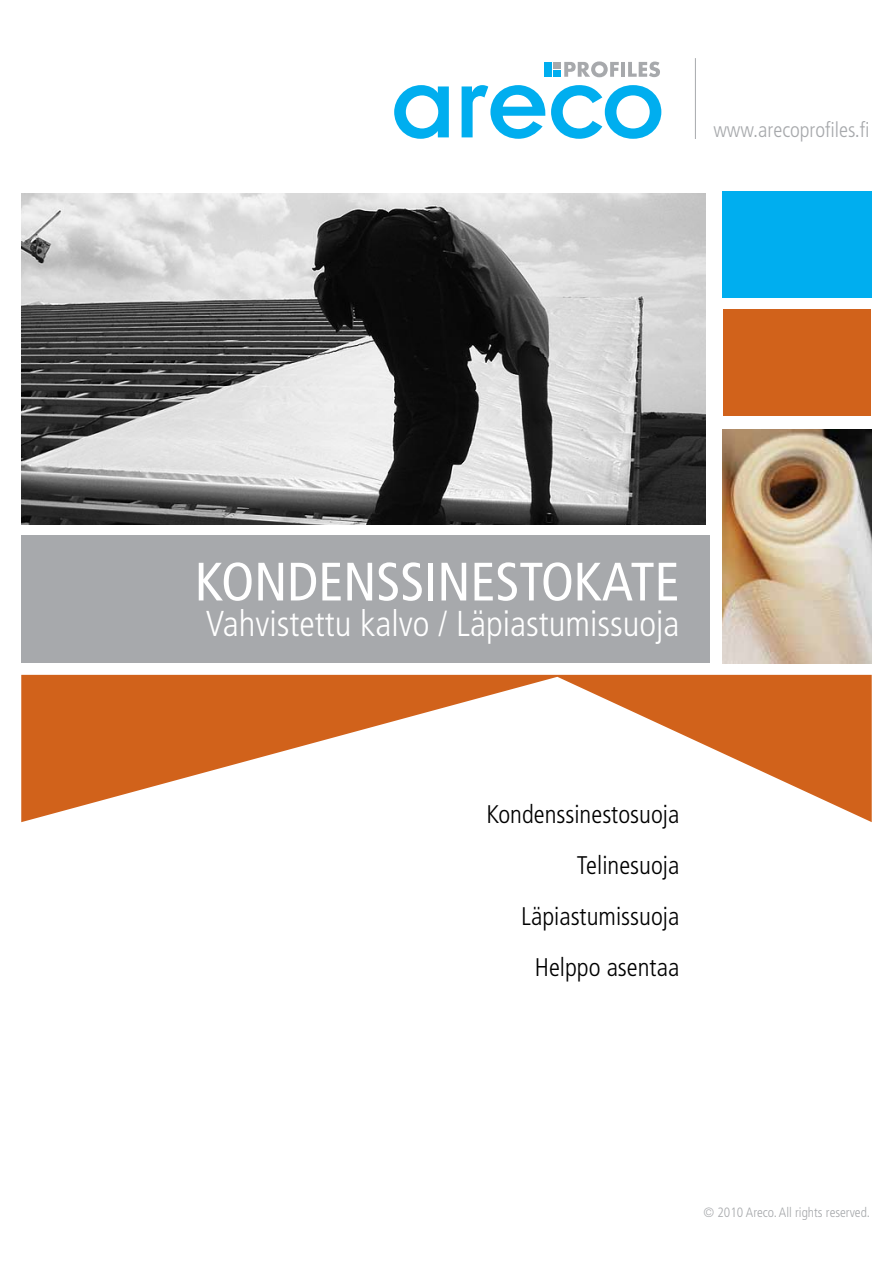
<style>
.page{position:relative;width:893px;height:1263px;background:#fff}
.page>*{position:absolute;margin:0;border:0;box-sizing:border-box;transform-origin:0 0}
.t1{font:condensed 54px "Frutiger";color:#fff}
.t2{font:300 condensed 36px "Frutiger";color:#fff}
.t3{font:300 condensed 25.5px/51px "Frutiger";color:#000;text-align:right}
.t4{font:300 condensed 21px "Frutiger";color:#a7a9ac}
.t5{font:300 condensed 13.5px "Frutiger";color:#a7a9ac}
</style>
<div class="page">
<img style="left:723px;top:429px;width:148px;height:234px">
<div style="left:722px;top:191px;width:150px;height:107px;background:#00aeef"></div>
<div style="left:724px;top:309px;width:147px;height:107px;background:#d1621b"></div>
<div style="left:21px;top:535px;width:689px;height:128px;background:#a7a9ac"></div>
<svg style="left:394px;top:85px;width:55px;height:54px"></svg>
<svg style="left:462px;top:85px;width:83px;height:54px"></svg>
<svg style="left:551px;top:85px;width:110px;height:54px"></svg>
<svg style="left:564px;top:61px;width:55px;height:16px"></svg>
<hr style="left:621px;top:62px;width:4px;height:15px;background:#a7a9ac">
<svg style="left:628px;top:62px;width:32px;height:15px"></svg>
<div style="left:553px;top:62px;width:7px;height:7px;background:#a7a9ac"></div>
<div style="left:553px;top:70px;width:7px;height:7px;background:#00aeef"></div>
<div style="left:544px;top:62px;width:8px;height:15px;background:#00aeef"></div>
<img style="left:21px;top:194px;width:684px;height:330px">
<svg style="left:21px;top:675px;width:851px;height:147px;fill:#d1631c"></svg>
<hr style="left:695px;top:58px;width:1px;height:81px;background:#a7a9ac">
<p class="t4" style="left:713px;top:117px;width:158px">www.arecoprofiles.fi</p>
<h1 class="t1" style="left:195px;top:550px;width:486px">KONDENSSINESTOKATE</h1>
<h2 class="t2" style="left:206px;top:604px;width:475px">Vahvistettu kalvo / Läpiastumissuoja</h2>
<p class="t3" style="left:487px;top:789px;width:194px">Kondenssinestosuoja<br>Telinesuoja<br>Läpiastumissuoja<br>Helppo asentaa</p>
<p class="t5" style="left:703px;top:1204px;width:168px">© 2010 Areco. All rights reserved.</p>
</div>
